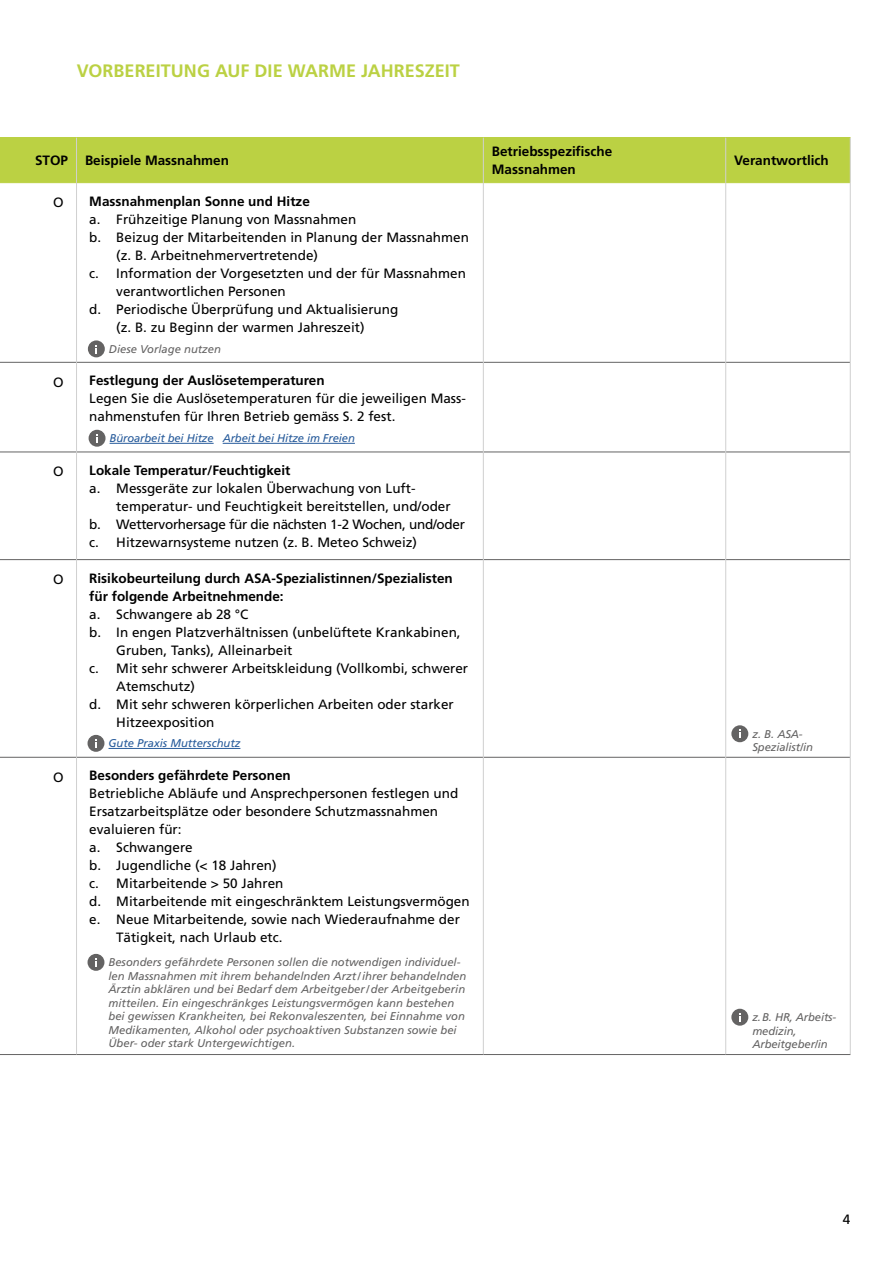
<style>
.page{position:relative;width:893px;height:1263px;background:#fff}
.page>*{position:absolute;margin:0;border:0;box-sizing:border-box;transform-origin:0 0}
.Grundtext__Fliesstext{font:700 18px "Frutiger LT Pro";color:#bbd143}
.UG_Titel{font:13.5px/18px "Frutiger LT Pro";color:#000}
.t1{font:700 13.5px/18px "Frutiger LT Pro";color:#000}
.UG_Titel-2{font:13.5px "Frutiger LT Pro";letter-spacing:-.02em;color:#000}
.t2{font:italic 11.25px/13.5px "Frutiger LT Pro";color:#646363}
.t3{font:italic 11.25px "Frutiger LT Pro";letter-spacing:-.01em;color:#275b9b}
</style>
<div class="page">
<div style="left:0;top:138px;width:850px;height:44px;background:#bbd143"></div>
<hr style="left:0;top:137px;width:77px;height:1px;background:#bbd143">
<hr style="left:77px;top:137px;width:406px;height:1px;background:#bbd143">
<hr style="left:483px;top:137px;width:243px;height:1px;background:#bbd143">
<hr style="left:726px;top:137px;width:124px;height:1px;background:#bbd143">
<hr style="left:0;top:182px;width:76px;height:1px;background:#bbd143">
<hr style="left:77px;top:182px;width:406px;height:1px;background:#bbd143">
<hr style="left:483px;top:182px;width:242px;height:1px;background:#bbd143">
<hr style="left:726px;top:182px;width:124px;height:1px;background:#bbd143">
<hr style="left:76px;top:138px;width:1px;height:45px;background:#d0d0d0">
<hr style="left:483px;top:138px;width:1px;height:45px;background:#d0d0d0">
<hr style="left:725px;top:138px;width:1px;height:45px;background:#d0d0d0">
<hr style="left:850px;top:138px;width:1px;height:45px;background:#d0d0d0">
<hr style="left:0;top:362px;width:76px;height:1px;background:#646363">
<hr style="left:77px;top:362px;width:406px;height:1px;background:#646363">
<hr style="left:483px;top:362px;width:242px;height:1px;background:#646363">
<hr style="left:726px;top:362px;width:124px;height:1px;background:#646363">
<hr style="left:0;top:452px;width:76px;height:1px;background:#646363">
<hr style="left:77px;top:452px;width:406px;height:1px;background:#646363">
<hr style="left:483px;top:452px;width:242px;height:1px;background:#646363">
<hr style="left:726px;top:452px;width:124px;height:1px;background:#646363">
<hr style="left:0;top:559px;width:76px;height:1px;background:#646363">
<hr style="left:77px;top:559px;width:406px;height:1px;background:#646363">
<hr style="left:483px;top:559px;width:242px;height:1px;background:#646363">
<hr style="left:726px;top:559px;width:124px;height:1px;background:#646363">
<hr style="left:0;top:757px;width:76px;height:1px;background:#646363">
<hr style="left:77px;top:757px;width:406px;height:1px;background:#646363">
<hr style="left:483px;top:757px;width:242px;height:1px;background:#646363">
<hr style="left:726px;top:757px;width:124px;height:1px;background:#646363">
<hr style="left:0;top:1054px;width:77px;height:1px;background:#646363">
<hr style="left:77px;top:1054px;width:406px;height:1px;background:#646363">
<hr style="left:483px;top:1054px;width:243px;height:1px;background:#646363">
<hr style="left:726px;top:1054px;width:124px;height:1px;background:#646363">
<hr style="left:76px;top:183px;width:1px;height:179px;background:#d0d0d0">
<hr style="left:483px;top:183px;width:1px;height:179px;background:#d0d0d0">
<hr style="left:725px;top:183px;width:1px;height:179px;background:#d0d0d0">
<hr style="left:850px;top:183px;width:1px;height:179px;background:#d0d0d0">
<hr style="left:76px;top:362px;width:1px;height:90px;background:#d0d0d0">
<hr style="left:483px;top:362px;width:1px;height:90px;background:#d0d0d0">
<hr style="left:725px;top:362px;width:1px;height:90px;background:#d0d0d0">
<hr style="left:850px;top:362px;width:1px;height:90px;background:#d0d0d0">
<hr style="left:76px;top:452px;width:1px;height:108px;background:#d0d0d0">
<hr style="left:483px;top:452px;width:1px;height:108px;background:#d0d0d0">
<hr style="left:725px;top:452px;width:1px;height:108px;background:#d0d0d0">
<hr style="left:850px;top:452px;width:1px;height:108px;background:#d0d0d0">
<hr style="left:76px;top:560px;width:1px;height:197px;background:#d0d0d0">
<hr style="left:483px;top:560px;width:1px;height:197px;background:#d0d0d0">
<hr style="left:725px;top:560px;width:1px;height:197px;background:#d0d0d0">
<hr style="left:850px;top:560px;width:1px;height:197px;background:#d0d0d0">
<hr style="left:76px;top:757px;width:1px;height:297px;background:#d0d0d0">
<hr style="left:483px;top:757px;width:1px;height:297px;background:#d0d0d0">
<hr style="left:725px;top:757px;width:1px;height:297px;background:#d0d0d0">
<hr style="left:850px;top:757px;width:1px;height:297px;background:#d0d0d0">
<div style="left:88px;top:340px;width:17px;height:17px;background:#646363;border-radius:50%"></div>
<svg style="left:95px;top:345px;width:2px;height:8px"></svg>
<div style="left:731px;top:1009px;width:17px;height:17px;background:#646363;border-radius:50%"></div>
<svg style="left:739px;top:1013px;width:2px;height:8px"></svg>
<hr style="left:110px;top:443px;width:104px;height:1px;background:#275b9b">
<hr style="left:223px;top:443px;width:132px;height:1px;background:#275b9b">
<div style="left:89px;top:430px;width:17px;height:17px;background:#646363;border-radius:50%"></div>
<svg style="left:96px;top:434px;width:2px;height:8px"></svg>
<hr style="left:109px;top:748px;width:131px;height:1px;background:#275b9b">
<div style="left:88px;top:735px;width:16px;height:17px;background:#646363;border-radius:50%"></div>
<svg style="left:95px;top:739px;width:2px;height:8px"></svg>
<div style="left:731px;top:725px;width:17px;height:17px;background:#646363;border-radius:50%"></div>
<svg style="left:739px;top:729px;width:2px;height:9px"></svg>
<div style="left:88px;top:954px;width:16px;height:17px;background:#646363;border-radius:50%"></div>
<svg style="left:95px;top:958px;width:2px;height:8px"></svg>
<p class="Grundtext__Fliesstext" style="left:77px;top:60px;width:385px">VORBEREITUNG AUF DIE WARME JAHRESZEIT</p>
<p class="t1" style="left:35px;top:152px;width:35px">STOP</p>
<p class="t1" style="left:85px;top:152px;width:146px">Beispiele Massnahmen</p>
<p class="t1" style="left:492px;top:143px;width:122px">Betriebsspezifische<br>Massnahmen</p>
<p class="t1" style="left:734px;top:152px;width:96px">Verantwortlich</p>
<p class="UG_Titel" style="left:53px;top:193px;width:12px">O</p>
<p class="t1" style="left:89px;top:192px;width:222px">Massnahmenplan Sonne und Hitze</p>
<p class="UG_Titel" style="left:89px;top:210px;width:269px">a. Frühzeitige Planung von Massnahmen</p>
<p class="UG_Titel" style="left:116px;top:228px;width:354px;text-indent:-27px">b. Beizug der Mitarbeitenden in Planung der Massnahmen (z. B. Arbeitnehmervertretende)</p>
<p class="UG_Titel" style="left:116px;top:264px;width:351px;text-indent:-27px">c. Information der Vorgesetzten und der für Massnahmen verantwortlichen Personen</p>
<p class="UG_Titel" style="left:89px;top:300px;width:311px;text-align:center">d. Periodische Überprüfung und Aktualisierung (z. B. zu Beginn der warmen Jahreszeit)</p>
<p class="t2" style="left:109px;top:342px;width:114px">Diese Vorlage nutzen</p>
<p class="UG_Titel" style="left:53px;top:373px;width:12px">O</p>
<p class="t1" style="left:89px;top:372px;width:237px">Festlegung der Auslösetemperaturen</p>
<p class="UG_Titel" style="left:89px;top:390px;width:378px">Legen Sie die Auslösetemperaturen für die jeweiligen Mass&shy;nahmenstufen für Ihren Betrieb gemäss S. 2 fest.</p>
<p class="t3" style="left:110px;top:432px;width:247px">Büroarbeit bei Hitze Arbeit bei Hitze im Freien</p>
<p class="UG_Titel" style="left:53px;top:463px;width:12px">O</p>
<p class="t1" style="left:89px;top:461px;width:203px">Lokale Temperatur/Feuchtigkeit</p>
<p class="UG_Titel" style="left:116px;top:479px;width:336px;text-indent:-27px">a. Messgeräte zur lokalen Überwachung von Luft&shy;temperatur- und Feuchtigkeit bereitstellen, und/oder</p>
<p class="UG_Titel-2" style="left:89px;top:516px;width:377px">b. Wettervorhersage für die nächsten 1-2 Wochen, und/oder</p>
<p class="UG_Titel" style="left:89px;top:533px;width:329px">c. Hitzewarnsysteme nutzen (z. B. Meteo Schweiz)</p>
<p class="UG_Titel" style="left:53px;top:570px;width:12px">O</p>
<p class="t1" style="left:89px;top:569px;width:365px">Risikobeurteilung durch ASA-Spezialistinnen/Spezialisten für folgende Arbeitnehmende:</p>
<p class="UG_Titel" style="left:89px;top:605px;width:161px">a. Schwangere ab 28 °C</p>
<p class="UG_Titel" style="left:116px;top:623px;width:346px;text-indent:-27px">b. In engen Platzverhältnissen (unbelüftete Krankabinen,<br>Gruben, Tanks), Alleinarbeit</p>
<p class="UG_Titel" style="left:116px;top:659px;width:353px;text-indent:-27px">c. Mit sehr schwerer Arbeitskleidung (Vollkombi, schwerer<br>Atemschutz)</p>
<p class="UG_Titel" style="left:116px;top:695px;width:339px;text-indent:-27px">d. Mit sehr schweren körperlichen Arbeiten oder starker<br>Hitzeexposition</p>
<p class="t3" style="left:109px;top:737px;width:133px">Gute Praxis Mutterschutz</p>
<p class="t2" style="left:752px;top:727px;width:62px">z. B. ASA-<br>Spezialist/in</p>
<p class="UG_Titel" style="left:53px;top:768px;width:12px">O</p>
<p class="t1" style="left:89px;top:766px;width:203px">Besonders gefährdete Personen</p>
<p class="UG_Titel" style="left:89px;top:784px;width:371px">Betriebliche Abläufe und Ansprechpersonen festlegen und<br>Ersatzarbeitsplätze oder besondere Schutzmassnahmen evaluieren für:</p>
<p class="UG_Titel" style="left:89px;top:838px;width:105px">a. Schwangere</p>
<p class="UG_Titel" style="left:89px;top:856px;width:189px">b. Jugendliche (&lt; 18 Jahren)</p>
<p class="UG_Titel" style="left:89px;top:874px;width:196px">c. Mitarbeitende &gt; 50 Jahren</p>
<p class="UG_Titel" style="left:89px;top:892px;width:382px">d. Mitarbeitende mit eingeschränktem Leistungsvermögen</p>
<p class="UG_Titel" style="left:116px;top:910px;width:345px;text-indent:-27px">e. Neue Mitarbeitende, sowie nach Wiederaufnahme der<br>Tätigkeit, nach Urlaub etc.</p>
<p class="t2" style="left:109px;top:956px;width:359px">Besonders gefährdete Personen sollen die notwendigen individuel&shy;len Massnahmen mit ihrem behandelnden Arzt/ihrer behandelnden Ärztin abklären und bei Bedarf dem Arbeitgeber/der Arbeitgeberin mitteilen. Ein eingeschränkges Leistungsvermögen kann bestehen bei gewissen Krankheiten, bei Rekonvaleszenten, bei Einnahme von Medikamenten, Alkohol oder psychoaktiven Substanzen sowie bei Über- oder stark Untergewichtigen.</p>
<p class="t2" style="left:752px;top:1010px;width:85px">z.B. HR, Arbeits&shy;medizin,<br>Arbeitgeber/in</p>
<p class="UG_Titel" style="left:843px;top:1210px;width:9px">4</p>
</div>
